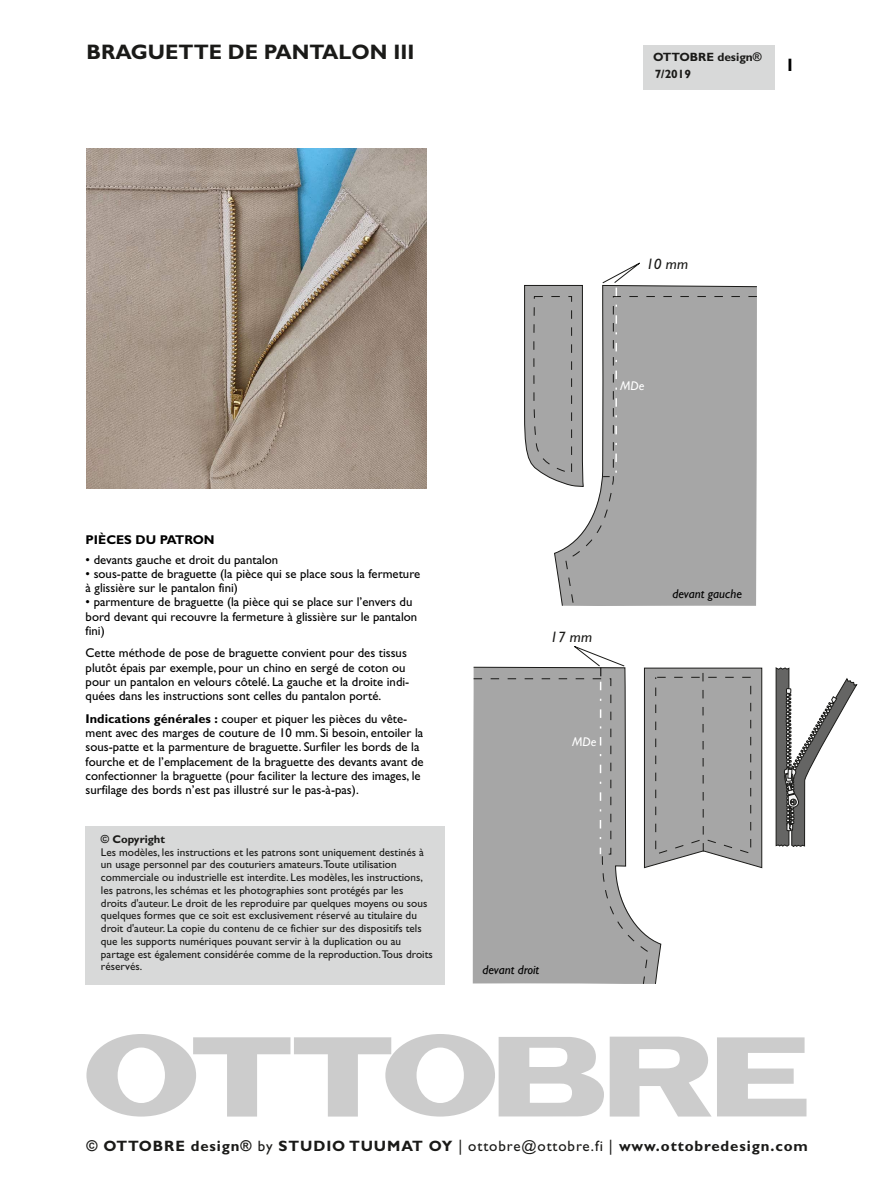
<style>
.page{position:relative;width:893px;height:1187px;background:#fff}
.page>*{position:absolute;margin:0;border:0;box-sizing:border-box;transform-origin:0 0}
.t1{font:700 21px "Gill Sans";color:#1a1a18}
.t2{font:700 18px "Gill Sans";color:#000}
.t3{font:700 15px "Gill Sans";letter-spacing:.06em;color:#1a1a18}
.t4{font:italic 15px "Gill Sans";color:#1a1a18}
.t5{font:12.75px/14.2px "Gill Sans";color:#000}
.t6{font:italic 12.75px "Gill Sans";color:#000}
.t7{font:700 12.75px "Gill Sans";color:#000}
.t8{font:italic 12.75px "Gill Sans";color:#fff}
.t9{font:700 12px/17.2px "Gill Sans";color:#1a1a18}
.t10{font:11.25px/12.8px "Gill Sans";color:#1a1a18}
.t11{font:700 11.25px "Gill Sans";color:#1a1a18}
.s1{font-weight:700}
.s2{font-weight:400}
</style>
<div class="page">
<div style="left:643px;top:45px;width:131px;height:44px;background:#d8d9d9"></div>
<svg style="left:86px;top:1034px;width:720px;height:82px;fill:#ccc"></svg>
<img style="left:86px;top:148px;width:341px;height:340px">
<svg style="left:554px;top:285px;width:203px;height:321px"></svg>
<svg style="left:473px;top:666px;width:189px;height:318px"></svg>
<svg style="left:775px;top:667px;width:82px;height:180px"></svg>
<svg style="left:569px;top:646px;width:56px;height:32px"></svg>
<svg style="left:644px;top:667px;width:119px;height:201px;background:#a5a5a5"></svg>
<svg style="left:473px;top:678px;width:176px;height:306px;background:#acacac"></svg>
<svg style="left:565px;top:296px;width:192px;height:310px;background:#aeaeae"></svg>
<svg style="left:524px;top:285px;width:60px;height:202px;background:#a2a2a2"></svg>
<svg style="left:602px;top:262px;width:46px;height:215px;background:#aaa"></svg>
<div style="left:86px;top:826px;width:359px;height:158px;background:#d8d9d9"></div>
<h1 class="t1" style="left:86px;top:39px;width:329px">BRAGUETTE DE PANTALON III</h1>
<p class="t9" style="left:653px;top:48px;width:110px">OTTOBRE design®<br>7/2019</p>
<h2 class="t2" style="left:785px;top:54px;width:11px">1</h2>
<p class="t4" style="left:646px;top:255px;width:43px">10 mm</p>
<p class="t8" style="left:620px;top:378px;width:26px">MDe</p>
<p class="t7" style="left:86px;top:532px;width:131px">PIÈCES DU PATRON</p>
<p class="t5" style="left:86px;top:552px;width:194px">• devants gauche et droit du pantalon</p>
<p class="t5" style="left:86px;top:566px;width:336px">• sous-patte de braguette (la pièce qui se place sous la fermeture à glissière sur le pantalon fini)</p>
<p class="t5" style="left:86px;top:595px;width:333px">• parmenture de braguette (la pièce qui se place sur l’envers du bord devant qui recouvre la fermeture à glissière sur le pantalon fini)</p>
<p class="t5" style="left:86px;top:646px;width:325px">Cette méthode de pose de braguette convient pour des tissus plutôt épais par exemple, pour un chino en sergé de coton ou pour un pantalon en velours côtelé. La gauche et la droite indi&shy;quées dans les instructions sont celles du pantalon porté.</p>
<p class="t5" style="left:86px;top:711px;width:340px"><span class="s1">Indications générales :</span> couper et piquer les pièces du vête&shy;ment avec des marges de couture de 10 mm. Si besoin, entoiler la sous-patte et la parmenture de braguette. Surfiler les bords de la fourche et de l’emplacement de la braguette des devants avant de confectionner la braguette (pour faciliter la lecture des images, le surfilage des bords n’est pas illustré sur le pas-à-pas).</p>
<p class="t11" style="left:101px;top:832px;width:66px">© Copyright</p>
<p class="t10" style="left:101px;top:845px;width:333px">Les modèles, les instructions et les patrons sont uniquement destinés à un usage personnel par des couturiers amateurs.Toute utilisation commerciale ou industrielle est interdite. Les modèles, les instructions, les patrons, les schémas et les photographies sont protégés par les droits d'auteur. Le droit de les reproduire par quelques moyens ou sous quelques formes que ce soit est exclusivement réservé au titulaire du droit d'auteur. La copie du contenu de ce fichier sur des dispositifs tels que les supports numériques pouvant servir à la duplication ou au partage est également considérée comme de la reproduction.Tous droits réservés.</p>
<p class="t4" style="left:550px;top:628px;width:43px">17 mm</p>
<p class="t8" style="left:572px;top:734px;width:26px">MDe</p>
<p class="t6" style="left:483px;top:962px;width:58px">devant droit</p>
<p class="t6" style="left:673px;top:586px;width:71px">devant gauche</p>
<p class="t3" style="left:86px;top:1136px;width:723px">© OTTOBRE design® <span class="s2">by</span> STUDIO TUUMAT OY <span class="s2">| ottobre@ottobre.fi |</span> www.ottobredesign.com</p>
</div>
